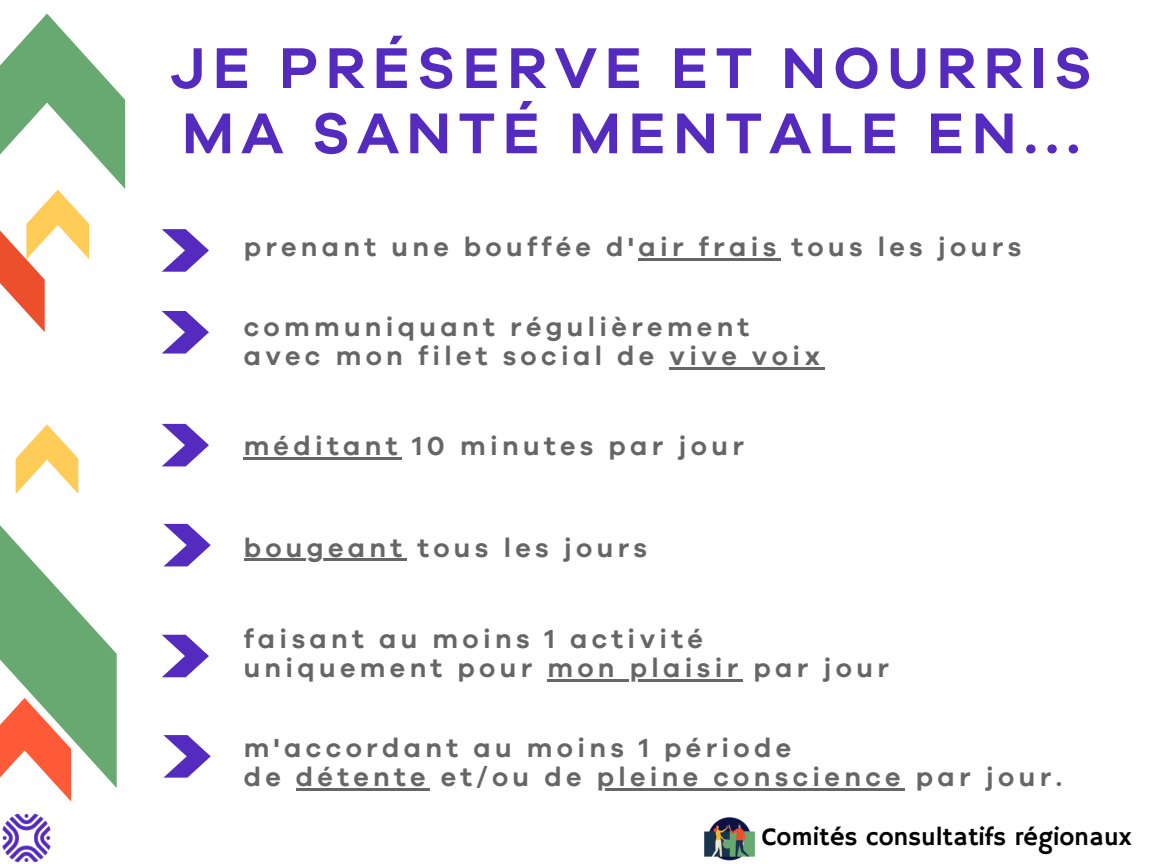
<style>
.page{position:relative;width:1152px;height:864px;background:#fff}
.page>*{position:absolute;margin:0;border:0;box-sizing:border-box;transform-origin:0 0}
.t1{font:600 59.25px/65.2px "Galano Grotesque";letter-spacing:.12em;color:#542abf}
.t2{font:600 27px/29.2px "Galano Grotesque";letter-spacing:.16em;color:#666}
.t3{font:25.5px "Hammersmith One";color:#000}
</style>
<div class="page">
<svg style="left:16px;top:424px;width:62px;height:70px"></svg>
<img style="left:2px;top:813px;width:49px;height:50px">
<img style="left:704px;top:817px;width:52px;height:44px">
<hr style="left:638px;top:258px;width:143px;height:3px;background:#666">
<hr style="left:670px;top:368px;width:155px;height:2px;background:#666">
<hr style="left:244px;top:458px;width:158px;height:2px;background:#666">
<hr style="left:244px;top:559px;width:162px;height:2px;background:#666">
<hr style="left:547px;top:679px;width:196px;height:2px;background:#666">
<hr style="left:296px;top:788px;width:134px;height:3px;background:#666">
<hr style="left:597px;top:788px;width:308px;height:3px;background:#666">
<svg style="left:163px;top:735px;width:48px;height:43px"></svg>
<svg style="left:162px;top:635px;width:47px;height:42px"></svg>
<svg style="left:163px;top:524px;width:48px;height:42px"></svg>
<svg style="left:162px;top:424px;width:47px;height:42px"></svg>
<svg style="left:162px;top:311px;width:47px;height:43px"></svg>
<svg style="left:162px;top:229px;width:47px;height:43px"></svg>
<svg style="left:0;top:14px;width:125px;height:318px"></svg>
<svg style="left:0;top:525px;width:117px;height:276px"></svg>
<h1 class="t1" style="left:170px;top:36px;width:923px">JE PRÉSERVE ET NOURRIS<br>MA SANTÉ MENTALE EN...</h1>
<p class="t2" style="left:244px;top:233px;width:779px">prenant une bouffée d'air frais tous les jours</p>
<p class="t2" style="left:244px;top:313px;width:578px">communiquant régulièrement avec mon filet social de vive voix</p>
<p class="t2" style="left:244px;top:432px;width:502px">méditant 10 minutes par jour</p>
<p class="t2" style="left:244px;top:533px;width:405px">bougeant tous les jours</p>
<p class="t2" style="left:244px;top:624px;width:647px">faisant au moins 1 activité uniquement pour mon plaisir par jour</p>
<p class="t2" style="left:244px;top:733px;width:820px">m'accordant au moins 1 période<br>de détente et/ou de pleine conscience par jour.</p>
<p class="t3" style="left:762px;top:822px;width:371px">Comités consultatifs régionaux</p>
</div>
